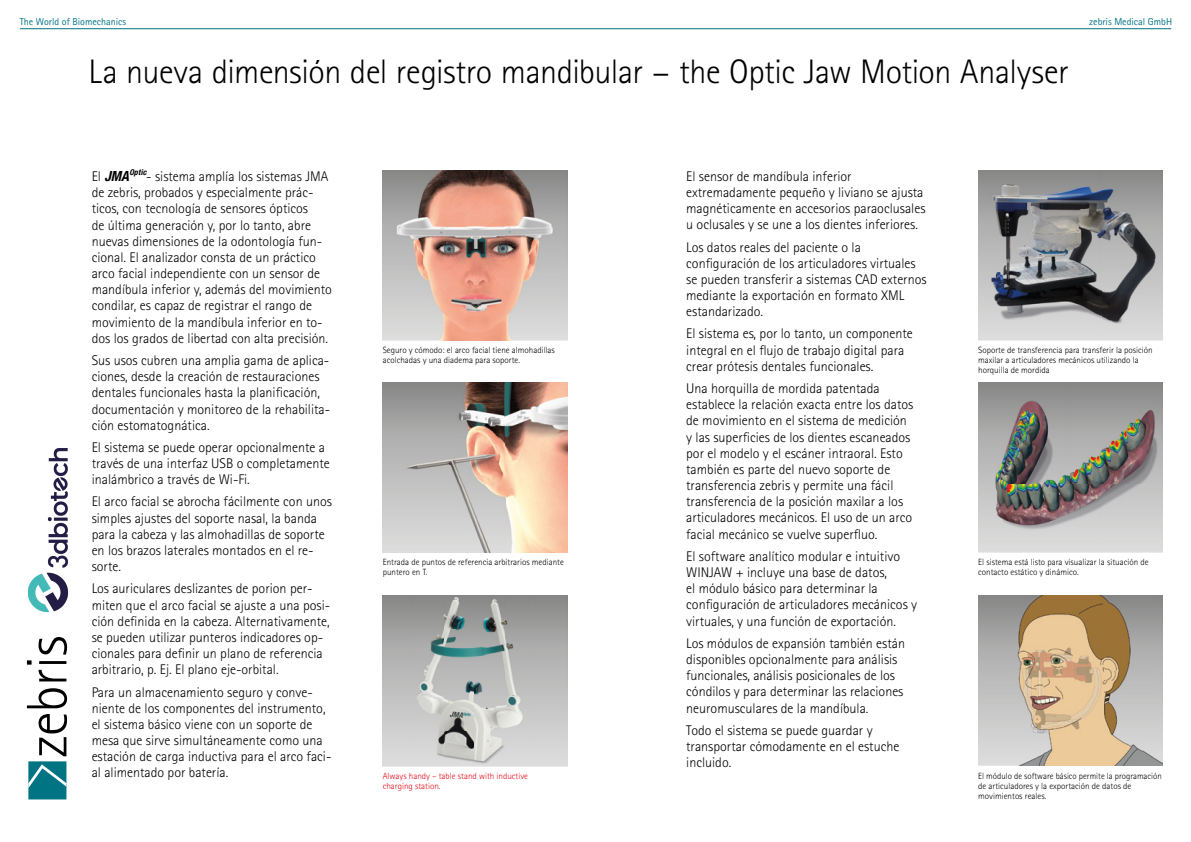
<style>
.page{position:relative;width:1191px;height:842px;background:#fff}
.page>*{position:absolute;margin:0;border:0;box-sizing:border-box;transform-origin:0 0}
.t1{font:300 34px "Rotis Sans Serif";letter-spacing:-.01em;color:#000}
.t2{font:300 14px/16.2px "Rotis Sans Serif";color:#000}
.t3{font:10px "Rotis Sans Serif";color:#007482}
.t4{font:300 9px/10px "Rotis Sans Serif";color:#000}
.t5{font:300 9px/10px "Rotis Sans Serif";color:#e30613}
.s1{font-family:"Helvetica Neue";font-weight:700;font-style:italic;font-stretch:condensed}
</style>
<div class="page">
<img style="left:383px;top:170px;width:184px;height:170px">
<img style="left:383px;top:383px;width:184px;height:170px">
<img style="left:978px;top:383px;width:184px;height:170px">
<img style="left:978px;top:595px;width:184px;height:170px">
<img style="left:978px;top:170px;width:184px;height:170px">
<img style="left:383px;top:595px;width:184px;height:171px">
<svg style="left:27px;top:637px;width:40px;height:162px"></svg>
<hr style="left:20px;top:28px;width:1151px;height:1px;background:#007482">
<img style="left:27px;top:448px;width:41px;height:165px">
<p class="t3" style="left:20px;top:15px;width:108px">The World of Biomechanics</p>
<p class="t3" style="left:1089px;top:15px;width:84px">zebris Medical GmbH</p>
<h1 class="t1" style="left:89px;top:52px;width:981px">La nueva dimensión del registro mandibular – the Optic Jaw Motion Analyser</h1>
<p class="t2" style="left:92px;top:168px;width:242px">El <span class="s1">JMA</span><sup>Optic</sup>- sistema amplía los sistemas JMA de zebris, probados y especialmente prác&shy;ticos, con tecnología de sensores ópticos<br>de última generación y, por lo tanto, abre nuevas dimensiones de la odontología fun&shy;cional. El analizador consta de un práctico arco facial independiente con un sensor de mandíbula inferior y, además del movimiento condilar, es capaz de registrar el rango de movimiento de la mandíbula inferior en to&shy;dos los grados de libertad con alta precisión.</p>
<p class="t2" style="left:92px;top:352px;width:240px">Sus usos cubren una amplia gama de aplica&shy;ciones, desde la creación de restauraciones dentales funcionales hasta la planificación, documentación y monitoreo de la rehabilita&shy;ción estomatognática.</p>
<p class="t2" style="left:92px;top:439px;width:240px">El sistema se puede operar opcionalmente a través de una interfaz USB o completamente inalámbrico a través de Wi-Fi.</p>
<p class="t2" style="left:92px;top:494px;width:242px">El arco facial se abrocha fácilmente con unos simples ajustes del soporte nasal, la banda para la cabeza y las almohadillas de soporte en los brazos laterales montados en el re&shy;sorte.</p>
<p class="t2" style="left:92px;top:581px;width:240px">Los auriculares deslizantes de porion per&shy;miten que el arco facial se ajuste a una posi&shy;ción definida en la cabeza. Alternativamente, se pueden utilizar punteros indicadores op&shy;cionales para definir un plano de referencia arbitrario, p. Ej. El plano eje-orbital.</p>
<p class="t2" style="left:92px;top:684px;width:241px">Para un almacenamiento seguro y conve&shy;niente de los componentes del instrumento, el sistema básico viene con un soporte de mesa que sirve simultáneamente como una estación de carga inductiva para el arco faci&shy;al alimentado por batería.</p>
<p class="t4" style="left:383px;top:345px;width:174px">Seguro y cómodo: el arco facial tiene almohadillas acolchadas y una diadema para soporte.</p>
<p class="t4" style="left:383px;top:557px;width:182px">Entrada de puntos de referencia arbitrarios mediante puntero en T.</p>
<p class="t5" style="left:383px;top:771px;width:147px">Always handy – table stand with inductive charging station.</p>
<p class="t2" style="left:686px;top:168px;width:241px">El sensor de mandíbula inferior extremadamente pequeño y liviano se ajusta magnéticamente en accesorios paraoclusales u oclusales y se une a los dientes inferiores.</p>
<p class="t2" style="left:686px;top:239px;width:242px">Los datos reales del paciente o la configuración de los articuladores virtuales se pueden transferir a sistemas CAD externos mediante la exportación en formato XML estandarizado.</p>
<p class="t2" style="left:686px;top:326px;width:228px">El sistema es, por lo tanto, un componente integral en el flujo de trabajo digital para crear prótesis dentales funcionales.</p>
<p class="t2" style="left:686px;top:380px;width:229px">Una horquilla de mordida patentada establece la relación exacta entre los datos de movimiento en el sistema de medición y las superficies de los dientes escaneados por el modelo y el escáner intraoral. Esto también es parte del nuevo soporte de transferencia zebris y permite una fácil transferencia de la posición maxilar a los articuladores mecánicos. El uso de un arco facial mecánico se vuelve superfluo.</p>
<p class="t2" style="left:686px;top:548px;width:232px">El software analítico modular e intuitivo WINJAW + incluye una base de datos,<br>el módulo básico para determinar la configuración de articuladores mecánicos y virtuales, y una función de exportación.</p>
<p class="t2" style="left:686px;top:635px;width:220px">Los módulos de expansión también están disponibles opcionalmente para análisis funcionales, análisis posicionales de los cóndilos y para determinar las relaciones neuromusculares de la mandíbula.</p>
<p class="t2" style="left:686px;top:722px;width:215px">Todo el sistema se puede guardar y transportar cómodamente en el estuche incluido.</p>
<p class="t4" style="left:978px;top:345px;width:176px">Soporte de transferencia para transferir la posición maxilar a articuladores mecánicos utilizando la horquilla de mordida</p>
<p class="t4" style="left:978px;top:557px;width:172px">El sistema está listo para visualizar la situación de contacto estático y dinámico.</p>
<p class="t4" style="left:978px;top:771px;width:185px">El módulo de software básico permite la programación de articuladores y la exportación de datos de movimientos reales.</p>
</div>
